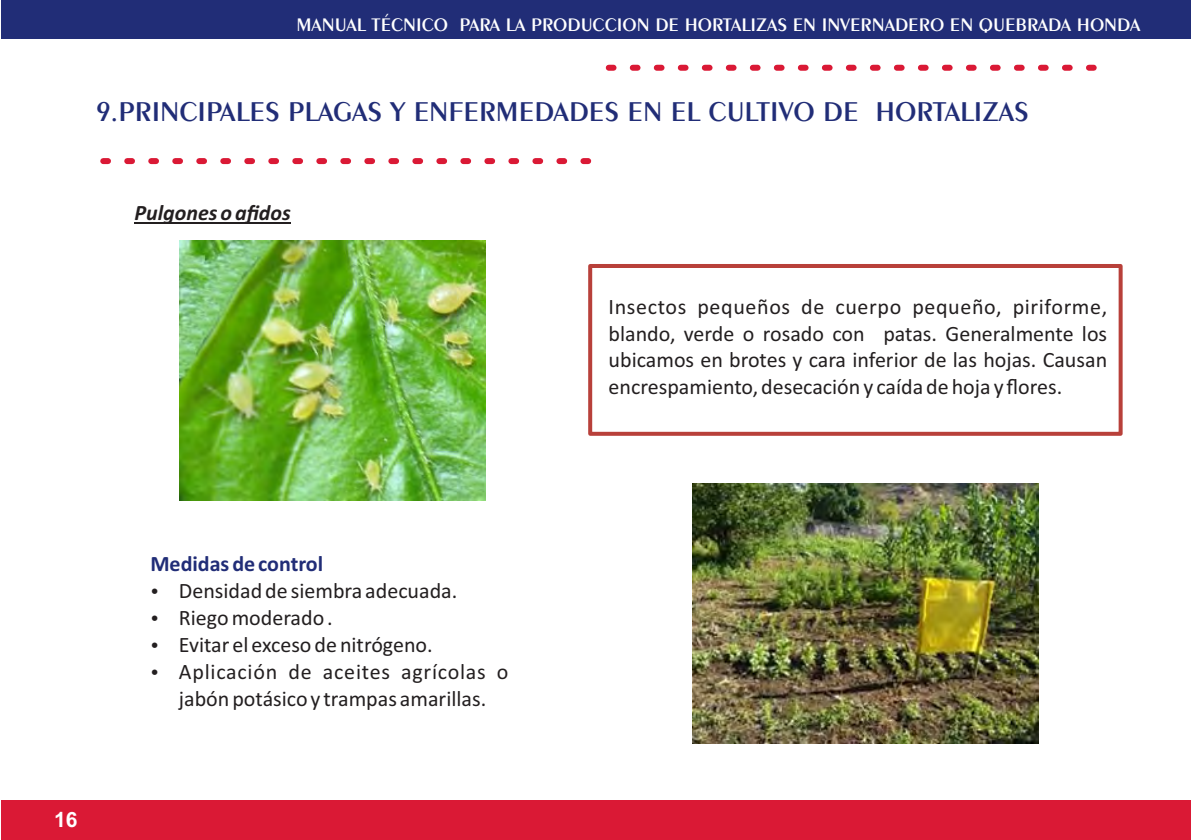
<style>
.page{position:relative;width:1191px;height:840px;background:#fff}
.page>*{position:absolute;margin:0;border:0;box-sizing:border-box;transform-origin:0 0}
.t1{font:600 28.8px "Exotic 350 BT";color:#212d77}
.t2{font:22px/26.8px "Calibri";color:#231f20}
.t3{font:700 22px "Calibri";color:#212d77}
.t4{font:italic 700 22px "Calibri";color:#231f20}
.t5{font:700 21px "Arial";color:#fff}
.t6{font:600 19.2px "Exotic 350 BT";color:#fff}
</style>
<div class="page">
<div style="left:1px;top:799px;width:1190px;height:40px;background:#da1935"></div>
<div style="left:1px;top:0;width:1190px;height:39px;background:#212d77"></div>
<svg style="left:605px;top:64px;width:492px;height:7px"></svg>
<hr style="left:134px;top:222px;width:157px;height:1px;background:#231f20">
<div style="left:588px;top:264px;width:534px;height:171px;background:#fff;border:4px solid #b8403a"></div>
<svg style="left:100px;top:158px;width:492px;height:7px"></svg>
<img style="left:692px;top:483px;width:346px;height:260px">
<img style="left:179px;top:240px;width:307px;height:260px">
<p class="t6" style="left:296px;top:17px;width:845px">MANUAL TÉCNICO PARA LA PRODUCCION DE HORTALIZAS EN INVERNADERO EN QUEBRADA HONDA</p>
<h1 class="t1" style="left:97px;top:99px;width:933px">9. PRINCIPALES PLAGAS Y ENFERMEDADES EN EL CULTIVO DE HORTALIZAS</h1>
<p class="t4" style="left:134px;top:204px;width:158px">Pulgones o afidos</p>
<p class="t2" style="left:608px;top:294px;width:500px;text-align:justify">Insectos pequeños de cuerpo pequeño, piriforme, blando, verde o rosado con patas. Generalmente los ubicamos en brotes y cara inferior de las hojas. Causan encrespamiento, desecación y caída de hoja y flores.</p>
<p class="t5" style="left:54px;top:811px;width:25px">16</p>
<p class="t3" style="left:150px;top:554px;width:174px">Medidas de control</p>
<p class="t2" style="left:179px;top:579px;width:280px">Densidad de siembra adecuada.<br>Riego moderado .<br>Evitar el exceso de nitrógeno.</p>
<p class="t2" style="left:179px;top:659px;width:331px">Aplicación de aceites agrícolas o jabón potásico y trampas amarillas.</p>
</div>
